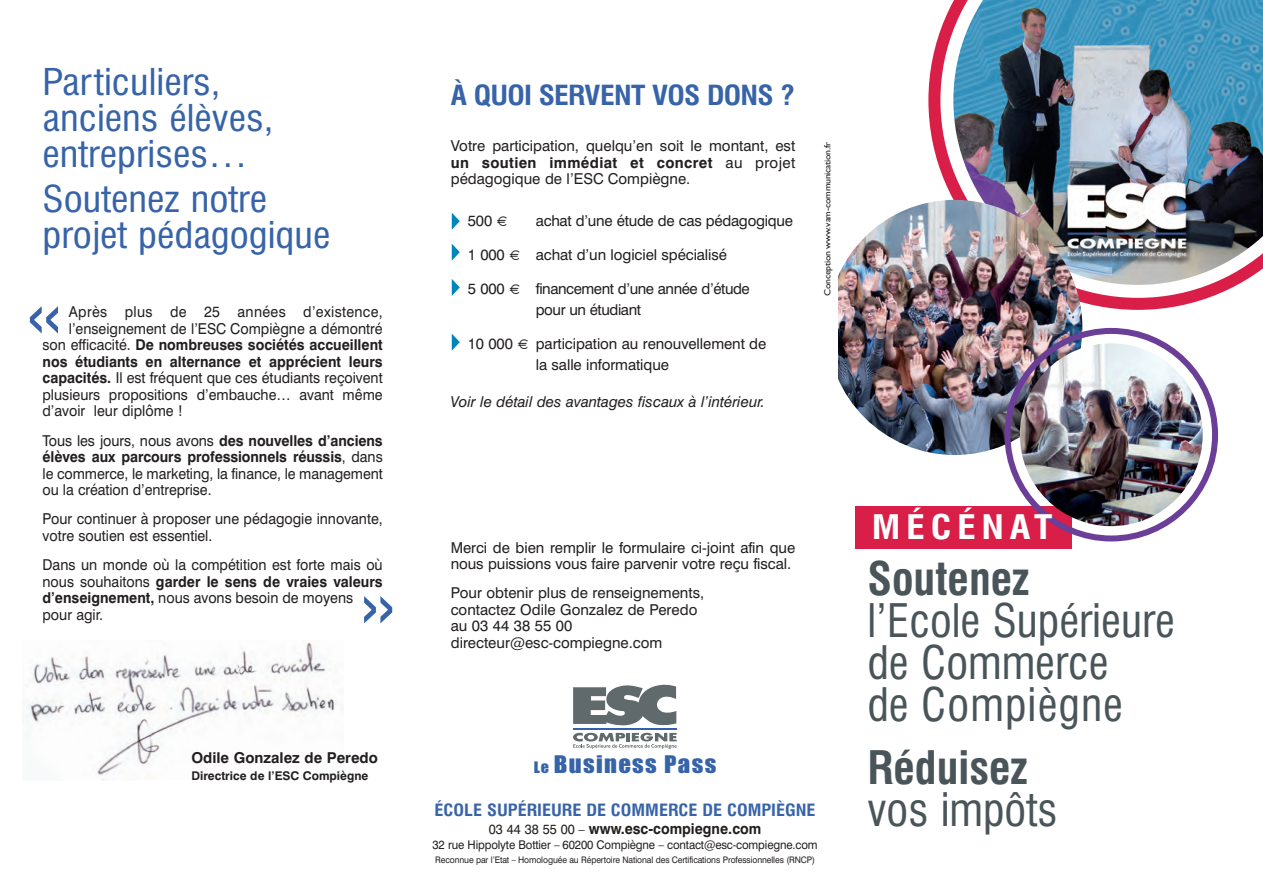
<style>
.page{position:relative;width:1263px;height:893px;background:#fff}
.page>*{position:absolute;margin:0;border:0;box-sizing:border-box;transform-origin:0 0}
.t1{font:condensed 72px "Swiss 721 BT";color:#3763a8;scale:1.1 1}
.t2{font:condensed 45px/42px "Swiss 721 BT";color:#4a555a}
.t3{font:700 condensed 45px "Swiss 721 BT";color:#4a555a}
.t4{font:condensed 36px/36px "Swiss 721 BT";color:#3763a8;scale:1.1 1}
.t5{font:700 condensed 33px "Swiss 721 BT";letter-spacing:.15em;color:#fff;scale:1.15 1}
.t6{font:700 condensed 27px "Swiss 721 BT";letter-spacing:-.025em;color:#3763a8;scale:1.1 1}
.t7{font:22.5px "Impact";letter-spacing:.055em;color:#3763a8;scale:1.1 1}
.t8{font:700 condensed 16.5px "Swiss 721 BT";color:#3763a8;scale:1.1 1}
.t9{font:15px/16.5px "Swiss 721 BT";color:#231f20;scale:.95 1}
.t10{font:15px/16.5px "Swiss 721 BT";color:#231f20}
.t11{font:700 15px "Swiss 721 BT";color:#231f20;scale:.95 1}
.t12{font:italic 15px "Swiss 721 BT";color:#231f20}
.t13{font:15px/21px "Swiss 721 BT";letter-spacing:-.025em;color:#231f20}
.t14{font:15px "Swiss 721 BT";letter-spacing:.02em;color:#231f20;scale:.95 1}
.t15{font:700 15px "Swiss 721 BT";color:#231f20}
.t16{font:12px "Swiss 721 BT";letter-spacing:-.01em;color:#231f20;scale:.95 1}
.t17{font:700 12px "Swiss 721 BT";color:#231f20}
.t18{font:9px "Swiss 721 BT";letter-spacing:-.01em;color:#231f20;scale:.95 1}
.t19{font:9px "Gill Sans";letter-spacing:-.025em;color:#231f20;scale:1.1 1}
.s1{font-weight:400}
.s2{font-weight:700}
.s3{font-size:14.7px}
.s4{font-weight:400;font-size:13.5px}
</style>
<div class="page">
<svg style="left:452px;top:213px;width:8px;height:17px"></svg>
<svg style="left:452px;top:244px;width:8px;height:17px"></svg>
<svg style="left:452px;top:279px;width:8px;height:17px"></svg>
<svg style="left:452px;top:334px;width:8px;height:17px"></svg>
<hr style="left:573px;top:728px;width:103px;height:2px;background:#3461ad">
<svg style="left:573px;top:685px;width:103px;height:41px"></svg>
<svg style="left:573px;top:733px;width:104px;height:16px"></svg>
<div style="left:855px;top:506px;width:216px;height:43px;background:#d91e47"></div>
<svg style="left:928px;top:2px;width:309px;height:308px"></svg>
<img style="left:953px;top:0;width:310px;height:285px">
<img style="left:827px;top:200px;width:255px;height:255px;border-radius:50%">
<img style="left:1004px;top:328px;width:214px;height:213px">
<img style="left:1020px;top:343px;width:183px;height:183px;border-radius:50%">
<img style="left:26px;top:642px;width:317px;height:138px">
<div style="left:816px;top:275px;width:22px;height:120px;background:#fff"></div>
<h3 class="t4" style="left:43px;top:66px;width:212px">Particuliers, anciens élèves, entreprises…</h3>
<h3 class="t4" style="left:43px;top:183px;width:263px">Soutenez notre projet pédagogique</h3>
<p class="t14" style="left:69px;top:306px;width:332px">Après plus de 25 années d’existence,</p>
<p class="t9" style="left:69px;top:322px;width:332px">l’enseignement de l’ESC Compiègne a démontré</p>
<p class="t11" style="left:43px;top:339px;width:360px"><span class="s1">son efficacité.</span> De nombreuses sociétés accueillent</p>
<p class="t11" style="left:43px;top:356px;width:360px">nos étudiants en alternance et apprécient leurs</p>
<p class="t9" style="left:43px;top:371px;width:360px"><span class="s2">capacités.</span> Il est fréquent que ces étudiants reçoivent</p>
<p class="t9" style="left:43px;top:388px;width:360px">plusieurs propositions d’embauche… avant même</p>
<p class="t9" style="left:43px;top:404px;width:149px">d’avoir leur diplôme !</p>
<p class="t9" style="left:43px;top:433px;width:360px;text-align:justify">Tous les jours, nous avons <span class="s2">des nouvelles d’anciens élèves aux parcours professionnels réussis</span>, dans le commerce, le marketing, la finance, le management ou la création d’entreprise.</p>
<p class="t9" style="left:43px;top:512px;width:360px">Pour continuer à proposer une pédagogie innovante, votre soutien est essentiel.</p>
<p class="t9" style="left:43px;top:558px;width:360px">Dans un monde où la compétition est forte mais où nous souhaitons <span class="s2">garder le sens de vraies valeurs d’enseignement,</span> nous avons besoin de moyens pour agir.</p>
<h1 class="t1" style="left:25px;top:284px;width:36px">«</h1>
<h1 class="t1" style="left:397px;top:646px;width:36px;rotate:-180deg">«</h1>
<p class="t15" style="left:191px;top:753px;width:188px">Odile Gonzalez de Peredo</p>
<p class="t17" style="left:191px;top:771px;width:178px">Directrice de l’ESC Compiègne</p>
<h3 class="t6" style="left:451px;top:84px;width:314px">À QUOI SERVENT VOS DONS ?</h3>
<p class="t10" style="left:451px;top:139px;width:346px;text-align:justify">Votre participation, quelqu’en soit le montant, est <span class="s2">un soutien immédiat et concret</span> au projet pédagogique de l’ESC Compiègne.</p>
<p class="t10" style="left:468px;top:214px;width:26px">500</p>
<p class="t10" style="left:536px;top:214px;width:259px">achat d’une étude de cas pédagogique</p>
<p class="t10" style="left:468px;top:248px;width:39px">1 000</p>
<p class="t10" style="left:536px;top:248px;width:193px">achat d’un logiciel spécialisé</p>
<p class="t10" style="left:468px;top:282px;width:39px">5 000</p>
<p class="t13" style="left:536px;top:280px;width:216px">financement d’une année d’étude pour un étudiant</p>
<p class="t10" style="left:468px;top:337px;width:47px">10 000</p>
<p class="t10" style="left:536px;top:334px;width:232px;line-height:21px">participation au renouvellement de la salle informatique</p>
<p class="t12" style="left:451px;top:396px;width:316px">Voir le détail des avantages fiscaux à l’intérieur.</p>
<p class="t19" style="left:824px;top:296px;width:142px;rotate:-90deg">Conception www.vam-communication.fr</p>
<p class="t10" style="left:451px;top:541px;width:346px">Merci de bien remplir le formulaire ci-joint afin que nous puissions vous faire parvenir votre reçu fiscal.</p>
<p class="t10" style="left:451px;top:586px;width:255px">Pour obtenir plus de renseignements, contactez Odile Gonzalez de Peredo au 03 44 38 55 00 directeur@esc-compiegne.com</p>
<h3 class="t7" style="left:534px;top:757px;width:167px"><span class="s3">Le</span> Business Pass</h3>
<p class="t8" style="left:435px;top:803px;width:348px">ÉCOLE SUPÉRIEURE DE COMMERCE DE COMPIÈGNE</p>
<p class="t11" style="left:489px;top:823px;width:288px"><span class="s4">03 44 38 55 00 –</span> www.esc-compiegne.com</p>
<p class="t16" style="left:432px;top:840px;width:407px">32 rue Hippolyte Bottier – 60200 Compiègne – contact@esc-compiegne.com</p>
<p class="t18" style="left:435px;top:856px;width:401px">Reconnue par l’Etat – Homologuée au Répertoire National des Certifications Professionnelles (RNCP)</p>
<h3 class="t5" style="left:872px;top:513px;width:159px">MÉCÉNAT</h3>
<h2 class="t3" style="left:867px;top:560px;width:164px">Soutenez</h2>
<h2 class="t2" style="left:867px;top:602px;width:309px">l’Ecole Supérieure de Commerce<br>de Compiègne</h2>
<h2 class="t3" style="left:867px;top:749px;width:162px">Réduisez</h2>
<h2 class="t2" style="left:867px;top:792px;width:191px">vos impôts</h2>
</div>
